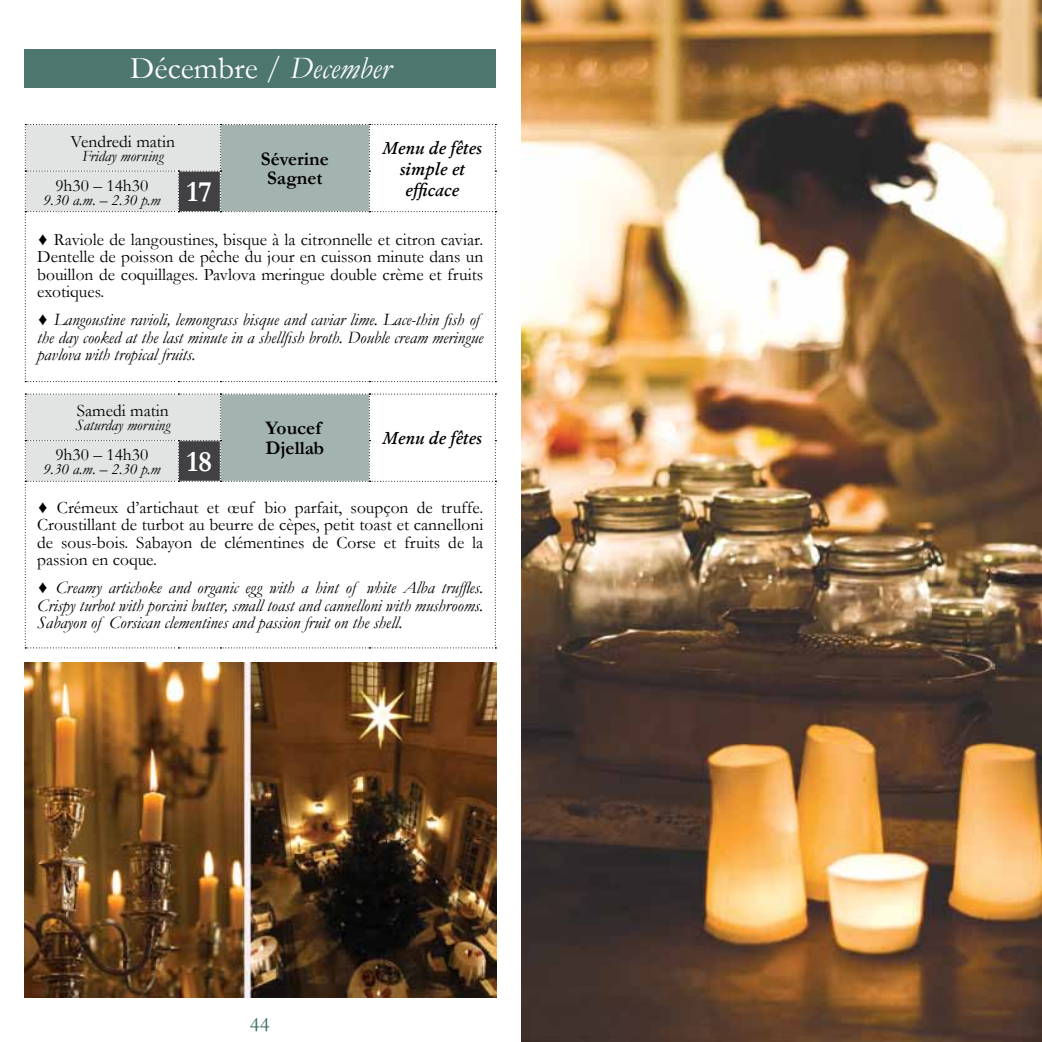
<style>
.page{position:relative;width:1042px;height:1042px;background:#fff}
.page>*{position:absolute;margin:0;border:0;box-sizing:border-box;transform-origin:0 0}
.t1{font:31.5px "Garamond";color:#fff}
.t2{font:21px "Garamond";color:#3c6c64}
.t3{font:700 19.25px/19.2px "Garamond";color:#000;text-align:center}
.t4{font:17.5px/17.5px "Garamond";color:#000;text-align:justify}
.t5{font:italic 17.5px/17.5px "Garamond";color:#000}
.t6{font:italic 600 17.5px/21px "Garamond";color:#000;text-align:center}
.t7{font:italic 15.75px "Garamond";color:#000}
.s1{font-style:italic}
.s2{font-style:normal}
</style>
<div class="page">
<div style="left:25px;top:50px;width:471px;height:38px;background:#4d766e"></div>
<svg style="left:25px;top:124px;width:471px;height:258px"></svg>
<svg style="left:25px;top:394px;width:471px;height:254px"></svg>
<img style="left:25px;top:662px;width:471px;height:335px">
<img style="left:521px;top:0;width:521px;height:1042px">
<h1 class="t1" style="left:130px;top:46px;width:262px">Décembre / <span class="s1">December</span></h1>
<p class="t4" style="left:71px;top:132px;width:106px">Vendredi matin</p>
<p class="t7" style="left:82px;top:145px;width:83px">Friday morning</p>
<p class="t3" style="left:261px;top:149px;width:70px">Séverine<br>Sagnet</p>
<p class="t6" style="left:383px;top:137px;width:101px">Menu de fêtes simple et efficace</p>
<p class="t4" style="left:55px;top:176px;width:94px">9h30 – 14h30</p>
<p class="t7" style="left:43px;top:189px;width:171px">9.30 a.m. – 2.30 p.m <sup>17</sup></p>
<p class="t4" style="left:37px;top:230px;width:448px">♦ Raviole de langoustines, bisque à la citronnelle et citron caviar.<br>Dentelle de poisson de pêche du jour en cuisson minute dans un bouillon de coquillages. Pavlova meringue double crème et fruits exotiques.</p>
<p class="t5" style="left:37px;top:310px;width:447px"><span class="s2">♦</span> Langoustine ravioli, lemongrass bisque and caviar lime. Lace-thin fish of the day cooked at the last minute in a shellfish broth. Double cream meringue pavlova with tropical fruits.</p>
<p class="t4" style="left:77px;top:401px;width:94px">Samedi matin</p>
<p class="t7" style="left:75px;top:414px;width:96px">Saturday morning</p>
<p class="t3" style="left:266px;top:419px;width:60px;text-align:left">Youcef<br>Djellab</p>
<p class="t6" style="left:383px;top:428px;width:101px">Menu de fêtes</p>
<p class="t4" style="left:55px;top:445px;width:94px">9h30 – 14h30</p>
<p class="t7" style="left:43px;top:459px;width:171px">9.30 a.m. – 2.30 p.m <sup>18</sup></p>
<p class="t4" style="left:37px;top:498px;width:448px">♦ Crémeux d’artichaut et œuf bio parfait, soupçon de truffe.<br>Croustillant de turbot au beurre de cèpes, petit toast et cannelloni de sous-bois. Sabayon de clémentines de Corse et fruits de la passion en coque.</p>
<p class="t5" style="left:37px;top:578px;width:448px;text-align:justify"><span class="s2">♦</span> Creamy artichoke and organic egg with a hint of white Alba truffles.<br>Crispy turbot with porcini butter, small toast and cannelloni with mushrooms.<br>Sabayon of Corsican clementines and passion fruit on the shell.</p>
<p class="t2" style="left:250px;top:1010px;width:21px">44</p>
</div>
